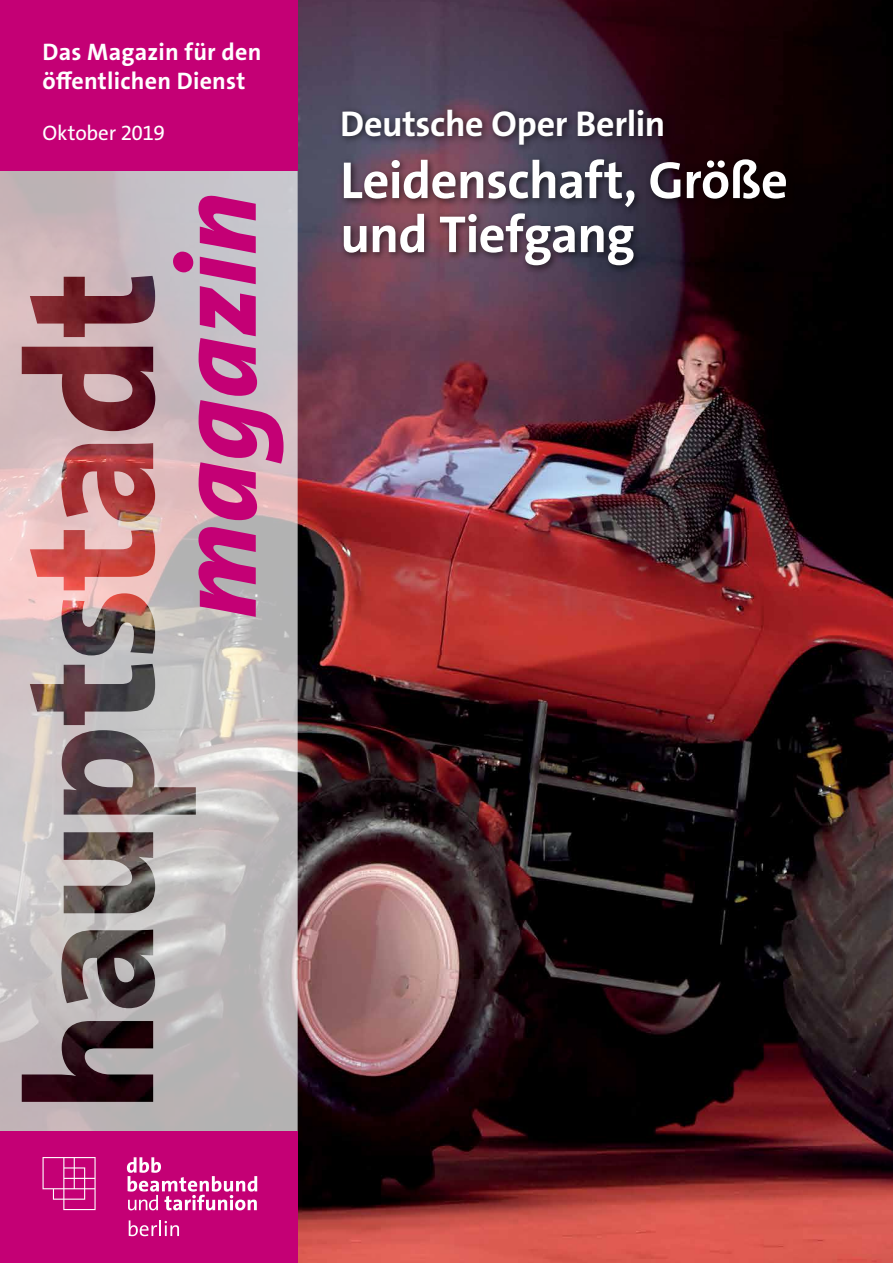
<style>
.page{position:relative;width:893px;height:1263px;background:#fff}
.page>*{position:absolute;margin:0;border:0;box-sizing:border-box;transform-origin:0 0}
.t1{font:italic 800 112.5px "The Sans Os F";letter-spacing:.01em;color:#c40075}
.t2{font:700 52.5px/54px "The Sans Os F";letter-spacing:-.015em;color:#fff}
.t3{font:700 36px "The Sans Os F";letter-spacing:-.01em;color:#fff}
.t4{font:700 24px/28.8px "The Sans Os F";letter-spacing:.01em;color:#fff}
.t5{font:21px "The Sans Os F";letter-spacing:-.015em;color:#fff}
</style>
<div class="page">
<img style="left:298px;top:0;width:595px;height:1263px">
<svg style="left:0;top:170px;width:298px;height:961px"></svg>
<div style="left:0;top:0;width:298px;height:170px;background:#c40075"></div>
<div style="left:0;top:1131px;width:298px;height:132px;background:#c40075"></div>
<div style="left:338px;top:104px;width:457px;height:171px;background:#000;opacity:.6"></div>
<svg style="left:127px;top:1157px;width:130px;height:53px"></svg>
<svg style="left:129px;top:1220px;width:50px;height:16px"></svg>
<svg style="left:43px;top:1157px;width:53px;height:53px"></svg>
<p class="t4" style="left:43px;top:38px;width:220px">Das Magazin für den öffentlichen Dienst</p>
<p class="t5" style="left:43px;top:119px;width:124px">Oktober 2019</p>
<h1 class="t1" style="left:145px;top:619px;width:428px;rotate:-90deg">magazin</h1>
<h3 class="t3" style="left:340px;top:100px;width:327px">Deutsche Oper Berlin</h3>
<h2 class="t2" style="left:340px;top:154px;width:449px">Leidenschaft, Größe und Tiefgang</h2>
</div>
